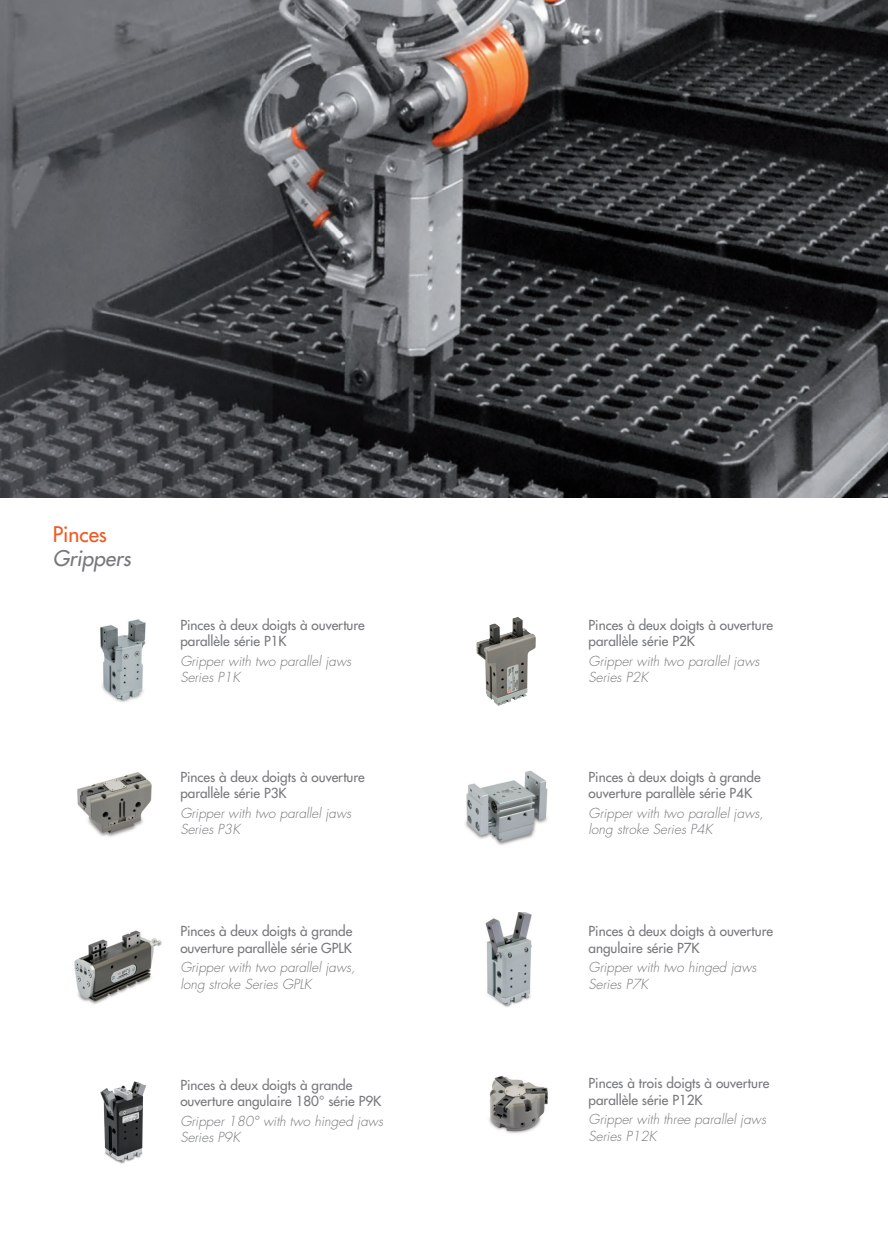
<style>
.page{position:relative;width:888px;height:1258px;background:#fff}
.page>*{position:absolute;margin:0;border:0;box-sizing:border-box;transform-origin:0 0}
.t1{font:italic 500 21px "Futura Std";color:#76787b}
.t2{font:500 21px "Futura Std";color:#f15921}
.BODY{font:500 13.5px/16.5px "Futura Std";color:#76787b}
.BODY-2{font:italic 300 13.5px/16.5px "Futura Std";color:#76787b}
</style>
<div class="page">
<img style="left:485px;top:912px;width:47px;height:95px">
<img style="left:0;top:0;width:888px;height:497px">
<img style="left:100px;top:619px;width:46px;height:84px">
<img style="left:77px;top:772px;width:75px;height:65px">
<img style="left:74px;top:930px;width:88px;height:74px">
<img style="left:465px;top:770px;width:83px;height:75px">
<img style="left:489px;top:1075px;width:59px;height:59px">
<img style="left:100px;top:1081px;width:46px;height:83px">
<img style="left:476px;top:617px;width:60px;height:89px">
<p class="t2" style="left:53px;top:521px;width:56px">Pinces</p>
<p class="t1" style="left:53px;top:545px;width:80px">Grippers</p>
<p class="BODY" style="left:180px;top:616px;width:186px">Pinces à deux doigts à ouverture parallèle série P1K</p>
<p class="BODY-2" style="left:180px;top:653px;width:172px">Gripper with two parallel jaws<br>Series P1K</p>
<p class="BODY" style="left:180px;top:768px;width:186px">Pinces à deux doigts à ouverture parallèle série P3K</p>
<p class="BODY-2" style="left:180px;top:805px;width:172px">Gripper with two parallel jaws</p>
<p class="BODY-2" style="left:180px;top:821px;width:61px">Series P3K</p>
<p class="BODY" style="left:180px;top:923px;width:174px">Pinces à deux doigts à grande ouverture parallèle série GPLK</p>
<p class="BODY-2" style="left:180px;top:959px;width:177px">Gripper with two parallel jaws, long stroke Series GPLK</p>
<p class="BODY" style="left:180px;top:1076px;width:203px">Pinces à deux doigts à grande ouverture angulaire 180° série P9K</p>
<p class="BODY-2" style="left:180px;top:1113px;width:204px">Gripper 180° with two hinged jaws<br>Series P9K</p>
<p class="BODY" style="left:589px;top:616px;width:186px">Pinces à deux doigts à ouverture parallèle série P2K</p>
<p class="BODY-2" style="left:589px;top:653px;width:172px">Gripper with two parallel jaws<br>Series P2K</p>
<p class="BODY" style="left:589px;top:768px;width:174px">Pinces à deux doigts à grande ouverture parallèle série P4K</p>
<p class="BODY-2" style="left:589px;top:805px;width:177px">Gripper with two parallel jaws, long stroke Series P4K</p>
<p class="BODY" style="left:589px;top:923px;width:186px">Pinces à deux doigts à ouverture angulaire série P7K</p>
<p class="BODY-2" style="left:589px;top:959px;width:170px">Gripper with two hinged jaws<br>Series P7K</p>
<p class="BODY" style="left:589px;top:1075px;width:182px">Pinces à trois doigts à ouverture parallèle série P12K</p>
<p class="BODY-2" style="left:589px;top:1111px;width:179px">Gripper with three parallel jaws<br>Series P12K</p>
</div>
